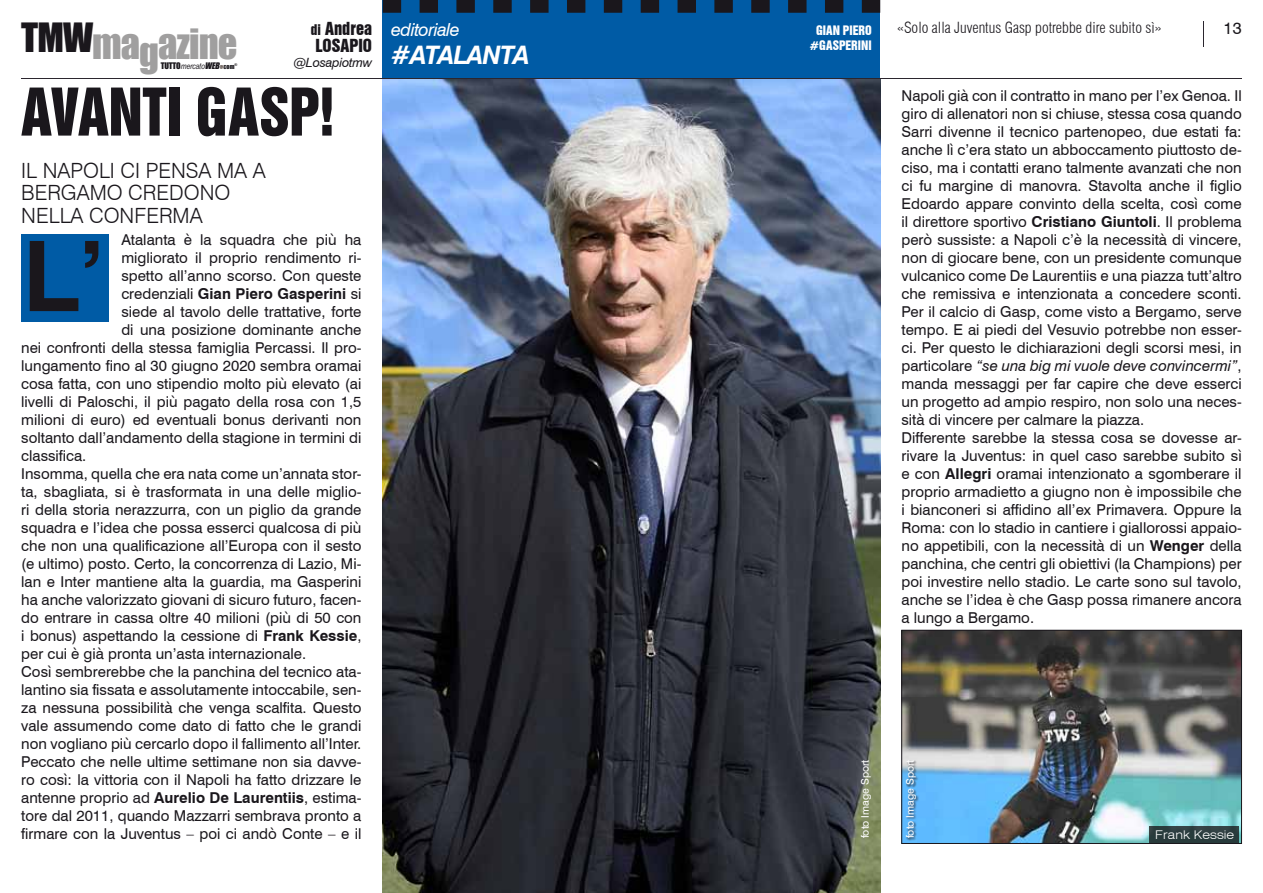
<style>
.page{position:relative;width:1263px;height:893px;background:#fff}
.page>*{position:absolute;margin:0;border:0;box-sizing:border-box;transform-origin:0 0}
.t1{font:700 97.5px "Swiss 721 BT";color:#1a171c}
.t2{font:60px "Swiss 921 BT Regular A";letter-spacing:.01em;color:#1a171c;scale:.94 1}
.t3{font:38.4px "Impact";letter-spacing:-.025em;color:#a09f9f}
.t4{font:italic 700 25.5px "Swiss 721 BT";letter-spacing:-.03em;color:#fff}
.t5{font:300 21px/22.5px "Swiss 721 BT";color:#1a171c}
.t6{font:italic 18px "Swiss 721 BT";letter-spacing:-.03em;color:#fff}
.t7{font:16.5px/16.5px "Swiss 921 BT Regular A";color:#1a171c}
.t8{font:16.5px "Swiss 721 BT";color:#1a171c}
.t9{font:15px/18px "Swiss 721 BT";color:#1a171c}
.t10{font:300 condensed 15px "Swiss 721 BT";color:#1a171c}
.t11{font:700 15px "Swiss 721 BT";color:#1a171c}
.t12{font:italic 12.75px "Swiss 721 BT";letter-spacing:-.02em;color:#1a171c}
.t13{font:12px/15px "Swiss 921 BT Regular A";color:#fff}
.t14{font:300 expanded 12px "Swiss 721 BT";color:#fff}
.t15{font:10.5px "Swiss 721 BT";color:#fff}
.t16{font:italic 8.4px "Arial Narrow";color:#1a171c}
.s1{font-size:13.5px}
.s2{font-size:41.4px}
.s3{font-family:"Impact";font-style:normal}
.s4{font-family:"Impact"}
.s5{font-family:"Impact";font-style:normal;font-size:6.15px}
.s6{font-weight:400}
.s7{font-weight:700}
.s8{font-style:italic}
</style>
<div class="page">
<img style="left:383px;top:82px;width:497px;height:811px">
<div style="left:383px;top:0;width:497px;height:79px;background:#005ba5"></div>
<svg style="left:383px;top:0;width:497px;height:13px"></svg>
<hr style="left:1201px;top:19px;width:3px;height:29px;background:#1a171c;opacity:.75">
<div style="left:21px;top:234px;width:88px;height:87px;background:#005ba5"></div>
<img style="left:903px;top:632px;width:337px;height:210px">
<div style="left:901px;top:630px;width:341px;height:214px;border:1px solid #1a171c"></div>
<div style="left:906px;top:760px;width:13px;height:81px;background:#1a171c;opacity:.85"></div>
<div style="left:1149px;top:827px;width:89px;height:16px;background:#283b3c"></div>
<div style="left:21px;top:77px;width:1221px;height:5px;background:#1a171c;opacity:.75"></div>
<p class="t6" style="left:391px;top:19px;width:70px">editoriale</p>
<p class="t10" style="left:897px;top:18px;width:266px">«Solo alla Juventus Gasp potrebbe dire subito sì»</p>
<h3 class="t4" style="left:391px;top:39px;width:140px">#ATALANTA</h3>
<p class="t7" style="left:311px;top:20px;width:63px"><span class="s1">DI</span> ANDREA<br>LOSAPIO</p>
<h3 class="t3" style="left:21px;top:15px;width:218px"><sup>TMW</sup>ma<span class="s2">g</span>azine</h3>
<p class="t13" style="left:810px;top:22px;width:63px;text-indent:6px">GIAN PIERO #GASPER</p>
<p class="t13" style="left:858px;top:37px;width:15px">INI</p>
<p class="t16" style="left:161px;top:60px;width:78px"><span class="s3">TUTTO</span>mercato<span class="s4">WEB</span> <span class="s5">com</span><sup>®</sup></p>
<p class="t12" style="left:293px;top:55px;width:80px">@Losapiotmw</p>
<p class="t8" style="left:1223px;top:18px;width:20px">13</p>
<h2 class="t2" style="left:21px;top:73px;width:61px">AVANTI</h2>
<h2 class="t2" style="left:196px;top:73px;width:149px">GASP!</h2>
<h3 class="t5" style="left:21px;top:159px;width:246px">IL NAPOLI CI PENSA MA A<br>BERGAMO CREDONO<br>NELLA CONFERMA</h3>
<h1 class="t1" style="left:23px;top:217px;width:83px">L’</h1>
<p class="t9" style="left:121px;top:231px;width:242px">Atalanta è la squadra che più ha</p>
<p class="t9" style="left:121px;top:249px;width:242px">migliorato il proprio rendimento ri-</p>
<p class="t9" style="left:121px;top:267px;width:242px">spetto all’anno scorso. Con queste</p>
<p class="t11" style="left:121px;top:285px;width:242px"><span class="s6">credenziali</span> Gian Piero Gasperini <span class="s6">si</span></p>
<p class="t9" style="left:121px;top:303px;width:242px">siede al tavolo delle trattative, forte</p>
<p class="t9" style="left:121px;top:321px;width:242px">di una posizione dominante anche</p>
<p class="t9" style="left:21px;top:339px;width:342px">nei confronti della stessa famiglia Percassi. Il pro-</p>
<p class="t9" style="left:21px;top:357px;width:342px">lungamento fino al 30 giugno 2020 sembra oramai</p>
<p class="t9" style="left:21px;top:375px;width:342px">cosa fatta, con uno stipendio molto più elevato (ai</p>
<p class="t9" style="left:21px;top:393px;width:342px">livelli di Paloschi, il più pagato della rosa con 1,5</p>
<p class="t9" style="left:21px;top:411px;width:342px">milioni di euro) ed eventuali bonus derivanti non</p>
<p class="t9" style="left:21px;top:429px;width:342px">soltanto dall’andamento della stagione in termini di</p>
<p class="t9" style="left:21px;top:447px;width:67px">classifica.</p>
<p class="t9" style="left:21px;top:465px;width:342px">Insomma, quella che era nata come un’annata stor-</p>
<p class="t9" style="left:21px;top:483px;width:342px">ta, sbagliata, si è trasformata in una delle miglio-</p>
<p class="t9" style="left:21px;top:501px;width:342px">ri della storia nerazzurra, con un piglio da grande</p>
<p class="t9" style="left:21px;top:519px;width:342px">squadra e l’idea che possa esserci qualcosa di più</p>
<p class="t9" style="left:21px;top:537px;width:342px">che non una qualificazione all’Europa con il sesto</p>
<p class="t9" style="left:21px;top:555px;width:342px">(e ultimo) posto. Certo, la concorrenza di Lazio, Mi-</p>
<p class="t9" style="left:21px;top:573px;width:342px">lan e Inter mantiene alta la guardia, ma Gasperini</p>
<p class="t9" style="left:21px;top:591px;width:342px">ha anche valorizzato giovani di sicuro futuro, facen-</p>
<p class="t9" style="left:21px;top:609px;width:342px">do entrare in cassa oltre 40 milioni (più di 50 con</p>
<p class="t9" style="left:21px;top:627px;width:342px">i bonus) aspettando la cessione di <span class="s7">Frank Kessie</span>,</p>
<p class="t9" style="left:21px;top:645px;width:286px">per cui è già pronta un’asta internazionale.</p>
<p class="t9" style="left:21px;top:663px;width:342px">Così sembrerebbe che la panchina del tecnico ata-</p>
<p class="t9" style="left:21px;top:681px;width:342px">lantino sia fissata e assolutamente intoccabile, sen-</p>
<p class="t9" style="left:21px;top:699px;width:342px">za nessuna possibilità che venga scalfita. Questo</p>
<p class="t9" style="left:21px;top:717px;width:342px">vale assumendo come dato di fatto che le grandi</p>
<p class="t9" style="left:21px;top:735px;width:342px">non vogliano più cercarlo dopo il fallimento all’Inter.</p>
<p class="t9" style="left:21px;top:753px;width:342px">Peccato che nelle ultime settimane non sia davve-</p>
<p class="t9" style="left:21px;top:771px;width:342px">ro così: la vittoria con il Napoli ha fatto drizzare le</p>
<p class="t9" style="left:21px;top:789px;width:342px">antenne proprio ad <span class="s7">Aurelio De Laurentiis</span>, estima-</p>
<p class="t9" style="left:21px;top:807px;width:342px">tore dal 2011, quando Mazzarri sembrava pronto a</p>
<p class="t9" style="left:21px;top:825px;width:342px">firmare con la Juventus – poi ci andò Conte – e il</p>
<p class="t9" style="left:901px;top:87px;width:342px">Napoli già con il contratto in mano per l’ex Genoa. Il giro di allenatori non si chiuse, stessa cosa quando Sarri divenne il tecnico partenopeo, due estati fa: anche lì c’era stato un abboccamento piuttosto de&shy;ciso, ma i contatti erano talmente avanzati che non ci fu margine di manovra. Stavolta anche il figlio Edoardo appare convinto della scelta, così come il direttore sportivo <span class="s7">Cristiano Giuntoli</span>. Il problema però sussiste: a Napoli c’è la necessità di vincere, non di giocare bene, con un presidente comunque vulcanico come De Laurentiis e una piazza tutt’altro che remissiva e intenzionata a concedere sconti.<br>Per il calcio di Gasp, come visto a Bergamo, serve tempo. E ai piedi del Vesuvio potrebbe non esser&shy;ci. Per questo le dichiarazioni degli scorsi mesi, in particolare <span class="s8">“se una big mi vuole deve convincermi”</span>, manda messaggi per far capire che deve esserci un progetto ad ampio respiro, non solo una neces&shy;sità di vincere per calmare la piazza.<br>Differente sarebbe la stessa cosa se dovesse ar&shy;rivare la Juventus: in quel caso sarebbe subito sì e con <span class="s7">Allegri</span> oramai intenzionato a sgomberare il proprio armadietto a giugno non è impossibile che i bianconeri si affidino all’ex Primavera. Oppure la Roma: con lo stadio in cantiere i giallorossi appaio&shy;no appetibili, con la necessità di un <span class="s7">Wenger</span> della panchina, che centri gli obiettivi (la Champions) per poi investire nello stadio. Le carte sono sul tavolo, anche se l’idea è che Gasp possa rimanere ancora a lungo a Bergamo.</p>
<p class="t15" style="left:859px;top:838px;width:80px;rotate:-90deg">foto Image Sport</p>
<p class="t15" style="left:904px;top:838px;width:80px;rotate:-90deg">foto Image Sport</p>
<p class="t14" style="left:1155px;top:827px;width:80px">Frank Kessie</p>
</div>
